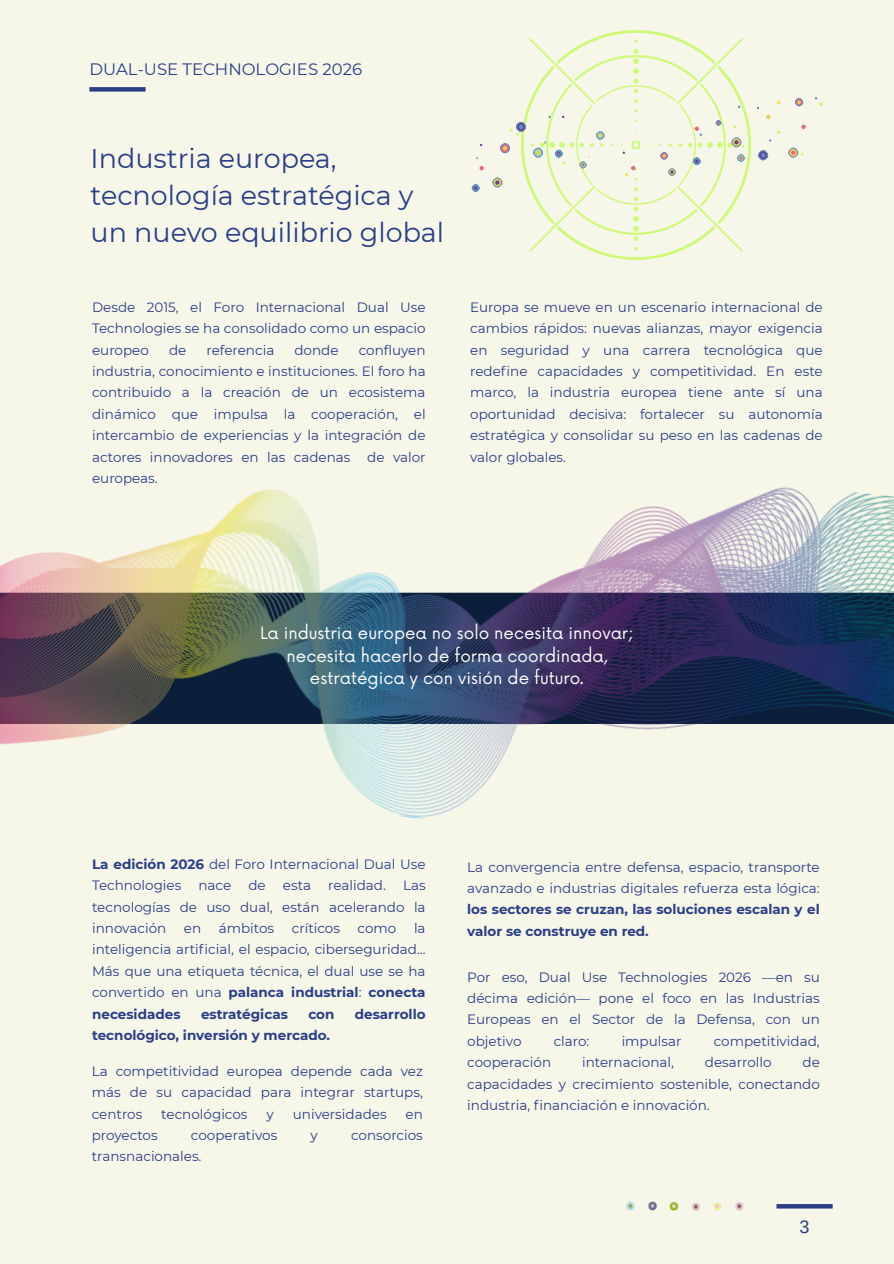
<style>
.page{position:relative;width:894px;height:1264px;background:#fff}
.page>*{position:absolute;margin:0;border:0;box-sizing:border-box;transform-origin:0 0}
.t1{font:27px/37.2px "Montserrat";color:#293e86}
.t2{font:18px "Arimo";color:#293e86}
.t3{font:16.65px/22.5px "Now";color:#fff;text-align:center}
.t4{font:16.5px "Montserrat";color:#293e86}
.t5{font:13.5px/21.5px "Montserrat";color:#293e86;text-align:justify}
.t6{font:700 13.5px/21.5px "Montserrat";color:#293e86}
.s1{font-weight:700}
</style>
<div class="page">
<div style="left:0;top:0;width:893px;height:1263px;background:#f6f6e9"></div>
<div style="left:89px;top:87px;width:56px;height:5px;background:#293e86"></div>
<div style="left:776px;top:1203px;width:56px;height:5px;background:#293e86"></div>
<img style="left:626px;top:1201px;width:118px;height:10px">
<img style="left:0;top:487px;width:893px;height:332px">
<svg style="left:525px;top:30px;width:225px;height:230px"></svg>
<svg style="left:529px;top:38px;width:66px;height:66px"></svg>
<svg style="left:634px;top:99px;width:3px;height:4px"></svg>
<svg style="left:633px;top:89px;width:5px;height:4px"></svg>
<svg style="left:633px;top:49px;width:5px;height:34px"></svg>
<svg style="left:634px;top:187px;width:3px;height:4px"></svg>
<svg style="left:633px;top:197px;width:5px;height:44px"></svg>
<svg style="left:758px;top:150px;width:10px;height:11px"></svg>
<svg style="left:736px;top:154px;width:9px;height:8px"></svg>
<svg style="left:795px;top:98px;width:8px;height:9px"></svg>
<svg style="left:766px;top:114px;width:5px;height:5px"></svg>
<svg style="left:776px;top:100px;width:5px;height:5px"></svg>
<svg style="left:801px;top:124px;width:5px;height:5px"></svg>
<svg style="left:692px;top:157px;width:9px;height:9px"></svg>
<svg style="left:667px;top:168px;width:9px;height:8px"></svg>
<svg style="left:659px;top:152px;width:9px;height:8px"></svg>
<svg style="left:788px;top:147px;width:15px;height:11px"></svg>
<svg style="left:471px;top:184px;width:9px;height:8px"></svg>
<svg style="left:676px;top:38px;width:66px;height:70px"></svg>
<svg style="left:767px;top:130px;width:13px;height:12px"></svg>
<svg style="left:620px;top:140px;width:21px;height:41px"></svg>
<svg style="left:492px;top:115px;width:120px;height:137px"></svg>
<svg style="left:479px;top:166px;width:5px;height:5px"></svg>
<svg style="left:678px;top:120px;width:72px;height:28px"></svg>
<svg style="left:814px;top:97px;width:8px;height:9px"></svg>
<p class="t4" style="left:89px;top:59px;width:274px">DUAL-USE TECHNOLOGIES 2026</p>
<h1 class="t1" style="left:91px;top:140px;width:355px">Industria europea, tecnología estratégica y un nuevo equilibrio global</h1>
<p class="t5" style="left:92px;top:296px;width:335px">Desde 2015, el Foro Internacional Dual Use Technologies se ha consolidado como un espacio europeo</p>
<p class="t5" style="left:92px;top:339px;width:335px;text-indent:266px">confluyen industria, conocimiento e instituciones. El foro ha contribuido a la creación de un ecosistema dinámico que impulsa la cooperación, el intercambio de experiencias y la integración de actores innovadores en las cadenas de valor europeas.</p>
<p class="t5" style="left:169px;top:339px;width:19px">de</p>
<p class="t5" style="left:206px;top:339px;width:69px">referencia</p>
<p class="t5" style="left:294px;top:339px;width:46px">donde</p>
<p class="t5" style="left:470px;top:296px;width:354px">Europa se mueve en un escenario internacional de cambios rápidos: nuevas alianzas, mayor exigencia en seguridad y una carrera tecnológica que redefine capacidades y competitividad. En este marco, la industria europea tiene ante sí una oportunidad decisiva: fortalecer su autonomía estratégica y consolidar su peso en las cadenas de valor globales.</p>
<p class="t3" style="left:260px;top:623px;width:375px">La industria europea no solo necesita innovar; necesita hacerlo de forma coordinada, estratégica y con visión de futuro.</p>
<p class="t5" style="left:92px;top:853px;width:335px"><span class="s1">La edición 2026</span> del Foro Internacional Dual Use<br>Technologies</p>
<p class="t5" style="left:198px;top:874px;width:34px">nace</p>
<p class="t5" style="left:248px;top:874px;width:19px">de</p>
<p class="t5" style="left:283px;top:874px;width:30px">esta</p>
<p class="t5" style="left:328px;top:874px;width:59px">realidad.</p>
<p class="t5" style="left:92px;top:874px;width:335px;text-indent:311px">Las tecnologías de uso dual, están acelerando la innovación</p>
<p class="t5" style="left:92px;top:917px;width:335px;text-indent:322px">la inteligencia artificial, el espacio, ciberseguridad...<br>Más que una etiqueta técnica, el dual use se ha convertido en una <span class="s1">palanca industrial</span>: <span class="s1">conecta necesidades</span></p>
<p class="t5" style="left:184px;top:917px;width:19px">en</p>
<p class="t5" style="left:219px;top:917px;width:57px">ámbitos</p>
<p class="t5" style="left:292px;top:917px;width:50px">críticos</p>
<p class="t5" style="left:357px;top:917px;width:40px">como</p>
<p class="t6" style="left:201px;top:1003px;width:88px">estratégicas</p>
<p class="t6" style="left:308px;top:1003px;width:28px">con</p>
<p class="t6" style="left:355px;top:1003px;width:72px">desarrollo</p>
<p class="t6" style="left:92px;top:1024px;width:239px">tecnológico, inversión y mercado.</p>
<p class="t5" style="left:92px;top:1060px;width:332px">La competitividad europea depende cada vez más de su capacidad para integrar startups, centros</p>
<p class="t5" style="left:161px;top:1102px;width:88px">tecnológicos</p>
<p class="t5" style="left:266px;top:1102px;width:9px">y</p>
<p class="t5" style="left:293px;top:1102px;width:95px">universidades</p>
<p class="t5" style="left:405px;top:1102px;width:19px">en</p>
<p class="t5" style="left:92px;top:1124px;width:67px">proyectos</p>
<p class="t5" style="left:191px;top:1124px;width:88px">cooperativos</p>
<p class="t5" style="left:310px;top:1124px;width:9px">y</p>
<p class="t5" style="left:351px;top:1124px;width:73px">consorcios</p>
<p class="t5" style="left:92px;top:1145px;width:111px">transnacionales.</p>
<p class="t5" style="left:467px;top:856px;width:354px">La convergencia entre defensa, espacio, transporte avanzado e industrias digitales refuerza esta lógica:</p>
<p class="t6" style="left:467px;top:898px;width:354px">los sectores se cruzan, las soluciones escalan y el valor se construye en red.</p>
<p class="t5" style="left:467px;top:966px;width:354px">Por eso, Dual Use Technologies 2026 —en su décima edición— pone el foco en las Industrias Europeas en el Sector de la Defensa, con un objetivo</p>
<p class="t5" style="left:553px;top:1030px;width:37px">claro:</p>
<p class="t5" style="left:621px;top:1030px;width:61px">impulsar</p>
<p class="t5" style="left:713px;top:1030px;width:107px">competitividad,</p>
<p class="t5" style="left:467px;top:1051px;width:85px">cooperación</p>
<p class="t5" style="left:582px;top:1051px;width:93px">internacional,</p>
<p class="t5" style="left:704px;top:1051px;width:68px">desarrollo</p>
<p class="t5" style="left:467px;top:1051px;width:354px;text-indent:335px">de capacidades y crecimiento sostenible, conectando industria, financiación e innovación.</p>
<h2 class="t2" style="left:799px;top:1216px;width:12px">3</h2>
</div>
